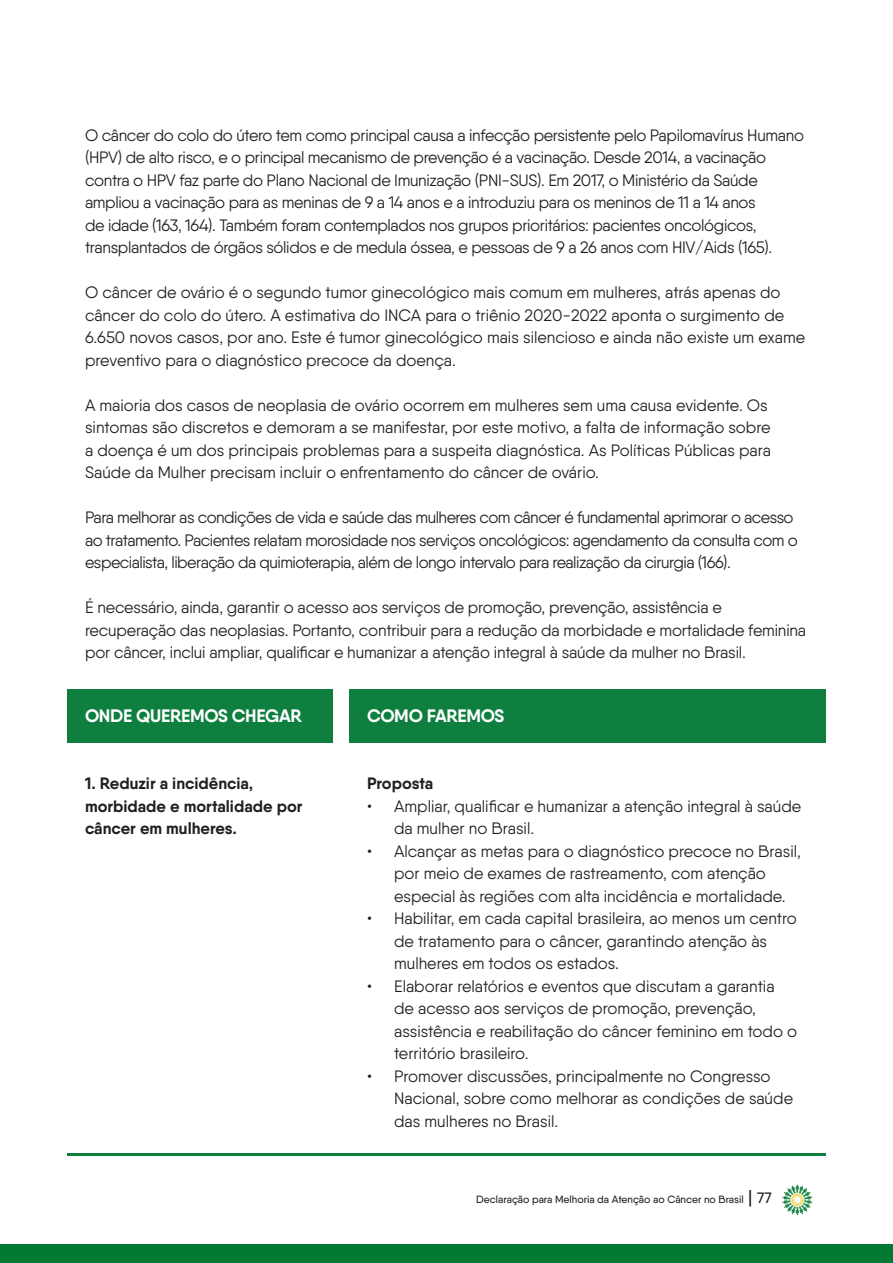
<style>
.page{position:relative;width:893px;height:1263px;background:#fff}
.page>*{position:absolute;margin:0;border:0;box-sizing:border-box;transform-origin:0 0}
.t1{font:700 18px "Qanelas";letter-spacing:-.015em;color:#fff}
.t2{font:16.5px/22.5px "Qanelas";letter-spacing:-.01em;color:#231f20}
.t3{font:16.5px/22.5px "Qanelas";letter-spacing:-.03em;color:#231f20}
.t4{font:700 16.5px/22.5px "Qanelas";color:#231f20}
.t5{font:500 10.5px "Qanelas";color:#231f20}
.s1{font-size:18px}
.s2{font-size:15px}
</style>
<div class="page">
<svg style="left:782px;top:1184px;width:30px;height:31px"></svg>
<div style="left:0;top:1244px;width:893px;height:19px;background:#007a33"></div>
<div style="left:67px;top:689px;width:759px;height:54px;background:#0e7f3f"></div>
<hr style="left:67px;top:1153px;width:759px;height:3px;background:#0e7f3f">
<div style="left:333px;top:680px;width:16px;height:68px;background:#fff"></div>
<p class="t2" style="left:85px;top:124px;width:720px">O câncer do colo do útero tem como principal causa a infecção persistente pelo Papilomavírus Humano (HPV) de alto risco, e o principal mecanismo de prevenção é a vacinação. Desde 2014, a vacinação contra o HPV faz parte do Plano Nacional de Imunização (PNI-SUS). Em 2017, o Ministério da Saúde ampliou a vacinação para as meninas de 9 a 14 anos e a introduziu para os meninos de 11 a 14 anos<br>de idade (163, 164). Também foram contemplados nos grupos prioritários: pacientes oncológicos, transplantados de órgãos sólidos e de medula óssea, e pessoas de 9 a 26 anos com HIV/Aids (165).</p>
<p class="t2" style="left:85px;top:281px;width:722px">O câncer de ovário é o segundo tumor ginecológico mais comum em mulheres, atrás apenas do câncer do colo do útero. A estimativa do INCA para o triênio 2020-2022 aponta o surgimento de 6.650 novos casos, por ano. Este é tumor ginecológico mais silencioso e ainda não existe um exame preventivo para o diagnóstico precoce da doença.</p>
<p class="t2" style="left:85px;top:394px;width:687px">A maioria dos casos de neoplasia de ovário ocorrem em mulheres sem uma causa evidente. Os sintomas são discretos e demoram a se manifestar, por este motivo, a falta de informação sobre a doença é um dos principais problemas para a suspeita diagnóstica. As Políticas Públicas para Saúde da Mulher precisam incluir o enfrentamento do câncer de ovário.</p>
<p class="t3" style="left:85px;top:506px;width:714px">Para melhorar as condições de vida e saúde das mulheres com câncer é fundamental aprimorar o acesso ao tratamento. Pacientes relatam morosidade nos serviços oncológicos: agendamento da consulta com o especialista, liberação da quimioterapia, além de longo intervalo para realização da cirurgia (166).</p>
<p class="t2" style="left:85px;top:596px;width:723px">É necessário, ainda, garantir o acesso aos serviços de promoção, prevenção, assistência e recuperação das neoplasias. Portanto, contribuir para a redução da morbidade e mortalidade feminina por câncer, inclui ampliar, qualificar e humanizar a atenção integral à saúde da mulher no Brasil.</p>
<p class="t1" style="left:85px;top:704px;width:218px">ONDE QUEREMOS CHEGAR</p>
<p class="t4" style="left:85px;top:772px;width:219px">1. Reduzir a incidência, morbidade e mortalidade por câncer em mulheres.</p>
<p class="t1" style="left:367px;top:704px;width:139px">COMO FAREMOS</p>
<p class="t4" style="left:367px;top:772px;width:68px">Proposta</p>
<p class="t2" style="left:394px;top:794px;width:409px;text-indent:-27px">• Ampliar, qualificar e humanizar a atenção integral à saúde da mulher no Brasil.</p>
<p class="t2" style="left:394px;top:839px;width:408px;text-indent:-27px">• Alcançar as metas para o diagnóstico precoce no Brasil, por meio de exames de rastreamento, com atenção especial às regiões com alta incidência e mortalidade.</p>
<p class="t2" style="left:394px;top:907px;width:404px;text-indent:-27px">• Habilitar, em cada capital brasileira, ao menos um centro de tratamento para o câncer, garantindo atenção às mulheres em todos os estados.</p>
<p class="t2" style="left:394px;top:974px;width:405px;text-indent:-27px">• Elaborar relatórios e eventos que discutam a garantia de acesso aos serviços de promoção, prevenção, assistência e reabilitação do câncer feminino em todo o território brasileiro.</p>
<p class="t2" style="left:394px;top:1064px;width:400px;text-indent:-27px">• Promover discussões, principalmente no Congresso<br>Nacional, sobre como melhorar as condições de saúde das mulheres no Brasil.</p>
<p class="t5" style="left:476px;top:1193px;width:297px">Declaração para Melhoria da Atenção ao Câncer no Brasil <span class="s1">|</span> <span class="s2">77</span></p>
</div>
